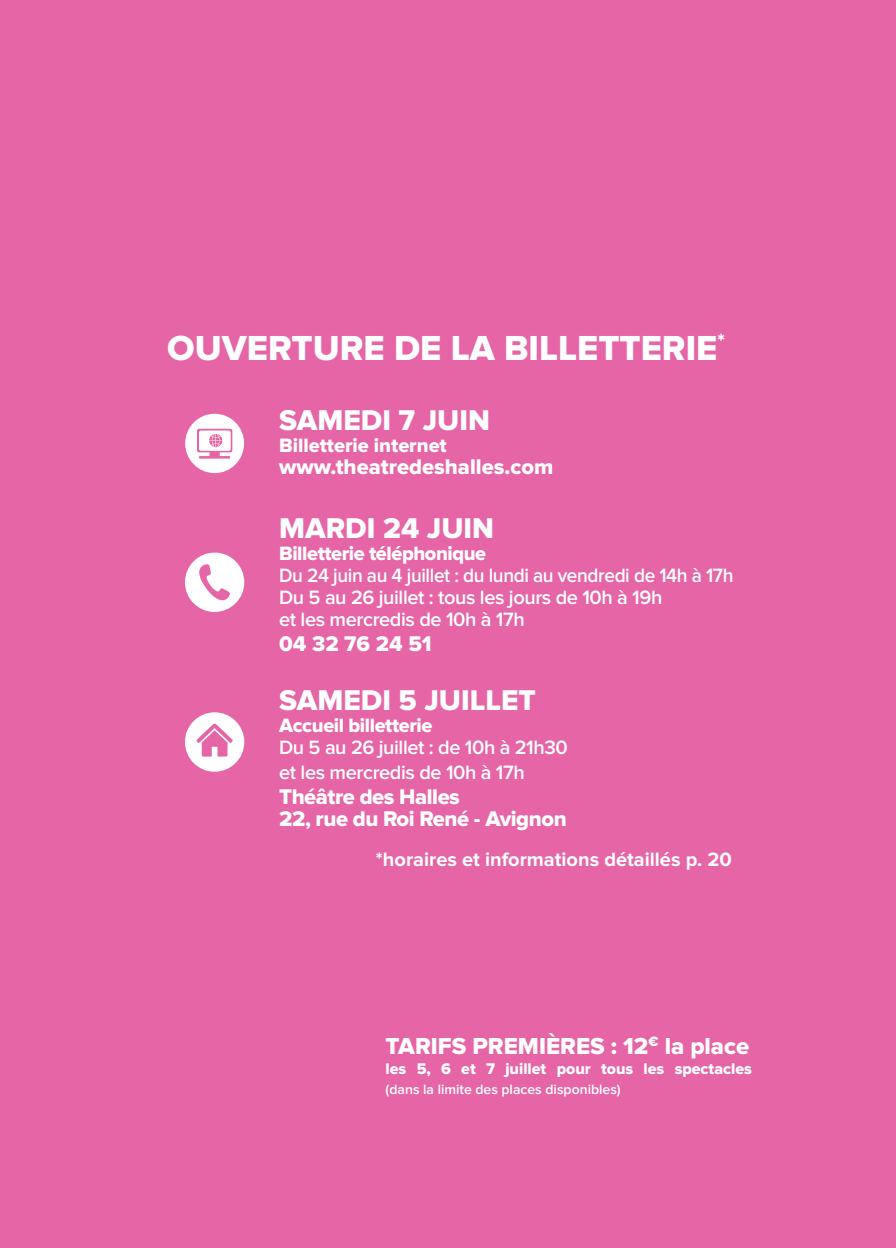
<style>
.page{position:relative;width:896px;height:1248px;background:#fff}
.page>*{position:absolute;margin:0;border:0;box-sizing:border-box;transform-origin:0 0}
.t1{font:36px "Proxima Nova Extrabld";color:#fff}
.t2{font:29.6px "Proxima Nova Extrabld";color:#fff}
.t3{font:24px "Proxima Nova Extrabld";color:#fff}
.t4{font:22px/22px "Proxima Nova Extrabld";letter-spacing:-.02em;color:#fff}
.t5{font:22px "Proxima Nova Extrabld";color:#fff}
.t6{font:600 20px/22px "Proxima Nova";letter-spacing:-.02em;color:#fff;scale:.95 1}
.t7{font:600 20px/24.8px "Proxima Nova";letter-spacing:-.02em;color:#fff}
.t8{font:20px "Proxima Nova Extrabld";letter-spacing:-.02em;color:#fff}
.t9{font:700 20px "Proxima Nova";color:#fff}
.t10{font:20px "Proxima Nova Extrabld";color:#fff}
.t11{font:16px "Proxima Nova Extrabld";color:#fff}
.t12{font:600 14px "Proxima Nova";color:#fff}
</style>
<div class="page">
<div style="left:0;top:0;width:896px;height:1247px;background:#e565a6"></div>
<svg style="left:185px;top:413px;width:59px;height:60px"></svg>
<svg style="left:185px;top:712px;width:59px;height:59px"></svg>
<svg style="left:185px;top:552px;width:59px;height:60px"></svg>
<h1 class="t1" style="left:167px;top:327px;width:559px">OUVERTURE DE LA BILLETTERIE<sup>*</sup></h1>
<h2 class="t2" style="left:279px;top:402px;width:212px">SAMEDI 7 JUIN</h2>
<p class="t10" style="left:279px;top:433px;width:169px">Billetterie internet</p>
<p class="t5" style="left:279px;top:453px;width:276px">www.theatredeshalles.com</p>
<h2 class="t2" style="left:279px;top:511px;width:216px">MARDI 24 JUIN</h2>
<p class="t8" style="left:279px;top:542px;width:208px">Billetterie téléphonique</p>
<p class="t6" style="left:279px;top:565px;width:480px">Du 24 juin au 4 juillet : du lundi au vendredi de 14h à 17h<br>Du 5 au 26 juillet : tous les jours de 10h à 19h<br>et les mercredis de 10h à 17h</p>
<p class="t4" style="left:279px;top:633px;width:154px">04 32 76 24 51</p>
<h2 class="t2" style="left:279px;top:683px;width:258px">SAMEDI 5 JUILLET</h2>
<p class="t8" style="left:279px;top:713px;width:155px">Accueil billetterie</p>
<p class="t7" style="left:279px;top:735px;width:290px">Du 5 au 26 juillet : de 10h à 21h30 et les mercredis de 10h à 17h</p>
<p class="t4" style="left:279px;top:786px;width:289px">Théâtre des Halles<br>22, rue du Roi René - Avignon</p>
<p class="t9" style="left:376px;top:847px;width:357px">*horaires et informations détaillés p. 20</p>
<p class="t3" style="left:386px;top:1032px;width:365px">TARIFS PREMIÈRES : 12<sup>€</sup> la place</p>
<p class="t11" style="left:386px;top:1059px;width:368px">les 5, 6 et 7 juillet pour tous les spectacles</p>
<p class="t12" style="left:386px;top:1081px;width:237px">(dans la limite des places disponibles)</p>
</div>
